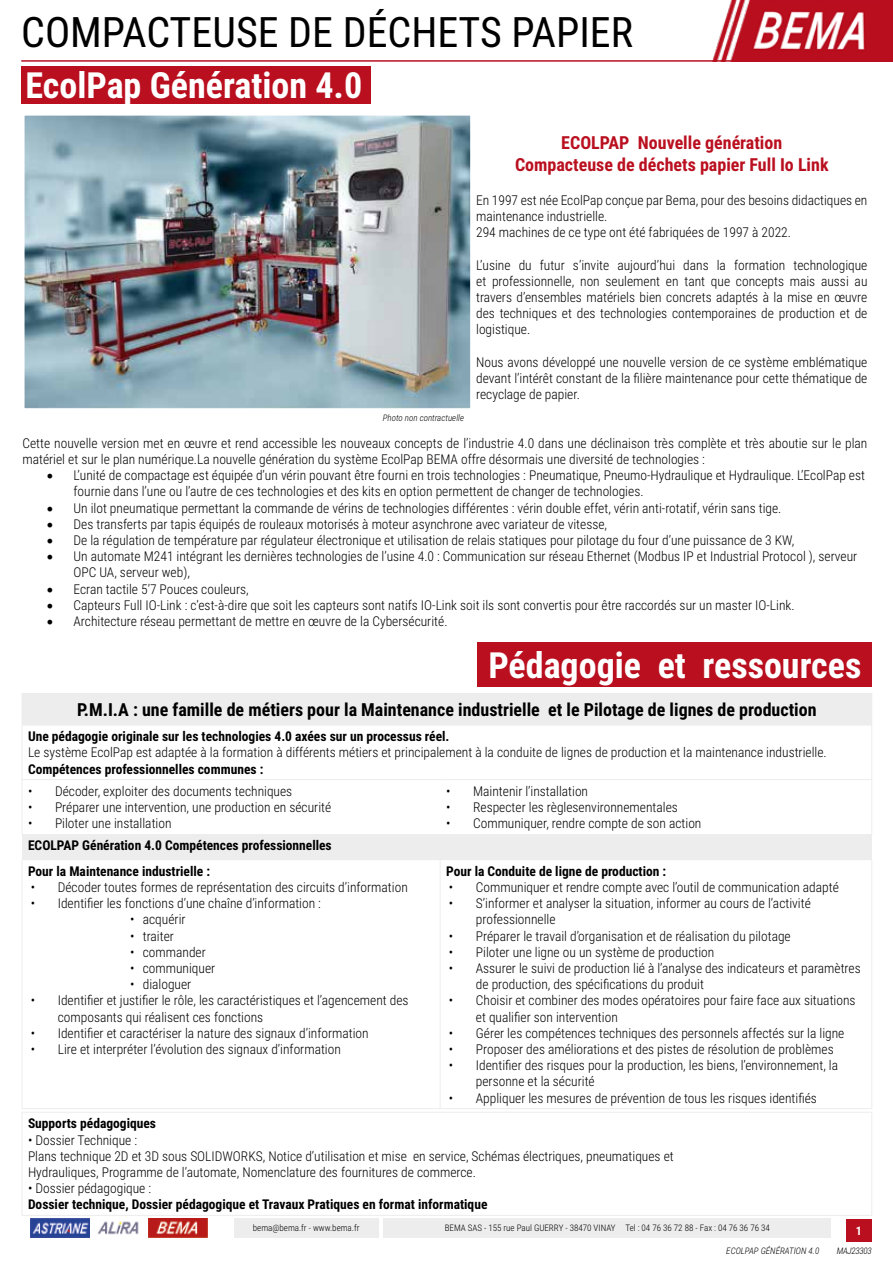
<style>
.page{position:relative;width:893px;height:1263px;background:#fff}
.page>*{position:absolute;margin:0;border:0;box-sizing:border-box;transform-origin:0 0}
.t1{font:42px "Roboto Condensed";color:#000}
.t2{font:700 36px "Roboto Condensed";color:#fff}
.t3{font:700 18px "Roboto Condensed";color:#000}
.t4{font:700 18px/21.6px "Roboto Condensed";color:#ba0f1f;text-align:center}
.t5{font:300 13.5px/16.2px "Roboto Condensed";color:#000}
.t6{font:700 13.5px/25.5px "Roboto Condensed";color:#000}
.t7{font:700 12px "Roboto Condensed";color:#fff}
.t8{font:300 9px "Roboto Condensed";color:#000}
.t9{font:italic 300 9px "Roboto Condensed";color:#000}
.t10{font:italic 300 9px "Roboto Condensed";letter-spacing:-.035em;color:#000}
.s1{font-family:"Minion Pro";font-weight:400;font-size:18px}
</style>
<div class="page">
<img style="left:713px;top:0;width:180px;height:60px">
<hr style="left:21px;top:60px;width:872px;height:2px;background:#b90f1f">
<div style="left:846px;top:1219px;width:26px;height:23px;background:#b90f1f"></div>
<img style="left:31px;top:1218px;width:177px;height:19px">
<div style="left:384px;top:1218px;width:447px;height:19px;background:#ededed"></div>
<div style="left:234px;top:1218px;width:144px;height:19px;background:#ededed"></div>
<div style="left:22px;top:693px;width:850px;height:32px;background:#ededed"></div>
<div style="left:22px;top:834px;width:850px;height:26px;background:#ededed"></div>
<hr style="left:22px;top:725px;width:418px;height:1px;background:#ededed">
<hr style="left:22px;top:725px;width:1px;height:54px;background:#ededed">
<hr style="left:440px;top:725px;width:432px;height:1px;background:#ededed">
<hr style="left:871px;top:725px;width:1px;height:54px;background:#ededed">
<hr style="left:22px;top:779px;width:418px;height:1px;background:#ededed">
<hr style="left:22px;top:780px;width:1px;height:54px;background:#ededed">
<hr style="left:440px;top:779px;width:432px;height:1px;background:#ededed">
<hr style="left:871px;top:780px;width:1px;height:54px;background:#ededed">
<hr style="left:22px;top:860px;width:1px;height:248px;background:#ededed">
<hr style="left:440px;top:860px;width:1px;height:248px;background:#ededed">
<hr style="left:871px;top:860px;width:1px;height:248px;background:#ededed">
<hr style="left:22px;top:1108px;width:418px;height:1px;background:#ededed">
<hr style="left:440px;top:1108px;width:432px;height:1px;background:#ededed">
<img style="left:26px;top:117px;width:443px;height:290px">
<div style="left:19px;top:110px;width:457px;height:304px;border:6px solid #fff"></div>
<div style="left:21px;top:66px;width:350px;height:38px;background:#b90f1f"></div>
<div style="left:478px;top:642px;width:394px;height:44px;background:#b90f1f"></div>
<hr style="left:22px;top:1112px;width:850px;height:1px;background:#ededed">
<hr style="left:22px;top:1112px;width:1px;height:103px;background:#ededed">
<hr style="left:871px;top:1112px;width:1px;height:103px;background:#ededed">
<hr style="left:22px;top:1215px;width:850px;height:1px;background:#ededed">
<h1 class="t1" style="left:21px;top:3px;width:613px">COMPACTEUSE DE DÉCHETS PAPIER</h1>
<h2 class="t2" style="left:26px;top:60px;width:338px">EcolPap Génération 4.0</h2>
<h3 class="t4" style="left:515px;top:131px;width:315px">ECOLPAP Nouvelle génération<br>Compacteuse de déchets papier Full Io Link</h3>
<p class="t5" style="left:476px;top:191px;width:393px">En 1997 est née EcolPap conçue par Bema, pour des besoins didactiques en maintenance industrielle.<br>294 machines de ce type ont été fabriquées de 1997 à 2022.</p>
<p class="t5" style="left:476px;top:256px;width:393px;text-align:justify">L’usine du futur s’invite aujourd’hui dans la formation technologique et professionnelle, non seulement en tant que concepts mais aussi au travers d’ensembles matériels bien concrets adaptés à la mise en œuvre des techniques et des technologies contemporaines de production et de logistique.</p>
<p class="t5" style="left:476px;top:353px;width:393px;text-align:justify">Nous avons développé une nouvelle version de ce système emblématique devant l’intérêt constant de la filière maintenance pour cette thématique de recyclage de papier.</p>
<p class="t5" style="left:22px;top:434px;width:846px">Cette nouvelle version met en œuvre et rend accessible les nouveaux concepts de l’industrie 4.0 dans une déclinaison très complète et très aboutie sur le plan matériel et sur le plan numérique.La nouvelle génération du système EcolPap BEMA offre désormais une diversité de technologies :</p>
<p class="t5" style="left:74px;top:467px;width:793px;text-indent:-27px"><span class="s1">•</span> L’unité de compactage est équipée d’un vérin pouvant être fourni en trois technologies : Pneumatique, Pneumo-Hydraulique et Hydraulique. L’EcolPap est fournie dans l’une ou l’autre de ces technologies et des kits en option permettent de changer de technologies.</p>
<p class="t5" style="left:47px;top:499px;width:736px"><span class="s1">•</span> Un ilot pneumatique permettant la commande de vérins de technologies différentes : vérin double effet, vérin anti-rotatif, vérin sans tige.</p>
<p class="t5" style="left:47px;top:515px;width:562px"><span class="s1">•</span> Des transferts par tapis équipés de rouleaux motorisés à moteur asynchrone avec variateur de vitesse,</p>
<p class="t5" style="left:47px;top:532px;width:749px"><span class="s1">•</span> De la régulation de température par régulateur électronique et utilisation de relais statiques pour pilotage du four d’une puissance de 3 KW,</p>
<p class="t5" style="left:74px;top:548px;width:785px;text-indent:-27px"><span class="s1">•</span> Un automate M241 intégrant les dernières technologies de l’usine 4.0 : Communication sur réseau Ethernet (Modbus IP et Industrial Protocol ), serveur<br>OPC UA, serveur web),</p>
<p class="t5" style="left:47px;top:580px;width:204px"><span class="s1">•</span> Ecran tactile 5’7 Pouces couleurs,</p>
<p class="t5" style="left:47px;top:596px;width:750px"><span class="s1">•</span> Capteurs Full IO-Link : c’est-à-dire que soit les capteurs sont natifs IO-Link soit ils sont convertis pour être raccordés sur un master IO-Link.</p>
<p class="t5" style="left:47px;top:613px;width:403px"><span class="s1">•</span> Architecture réseau permettant de mettre en œuvre de la Cybersécurité.</p>
<p class="t9" style="left:383px;top:412px;width:83px">Photo non contractuelle</p>
<h2 class="t2" style="left:488px;top:640px;width:375px">Pédagogie et ressources</h2>
<h3 class="t3" style="left:77px;top:697px;width:741px">P.M.I.A : une famille de métiers pour la Maintenance industrielle et le Pilotage de lignes de production</h3>
<p class="t6" style="left:28px;top:723px;width:423px">Une pédagogie originale sur les technologies 4.0 axées sur un processus réel.</p>
<p class="t5" style="left:28px;top:744px;width:800px">Le système EcolPap est adaptée à la formation à différents métiers et principalement à la conduite de lignes de production et la maintenance industrielle.</p>
<p class="t6" style="left:28px;top:755px;width:237px">Compétences professionnelles communes :</p>
<p class="t5" style="left:28px;top:782px;width:266px">• Décoder, exploiter des documents techniques</p>
<p class="t5" style="left:28px;top:798px;width:305px">• Préparer une intervention, une production en sécurité</p>
<p class="t5" style="left:28px;top:815px;width:145px">• Piloter une installation</p>
<p class="t5" style="left:446px;top:782px;width:144px">• Maintenir l’installation</p>
<p class="t5" style="left:446px;top:798px;width:233px">• Respecter les règlesenvironnementales</p>
<p class="t5" style="left:446px;top:815px;width:257px">• Communiquer, rendre compte de son action</p>
<p class="t6" style="left:28px;top:832px;width:305px">ECOLPAP Génération 4.0 Compétences professionnelles<br>Pour la Maintenance industrielle :</p>
<p class="t5" style="left:31px;top:878px;width:379px">• Décoder toutes formes de représentation des circuits d’information</p>
<p class="t5" style="left:31px;top:895px;width:292px">• Identifier les fonctions d’une chaîne d’information :</p>
<p class="t5" style="left:130px;top:911px;width:57px">• acquérir</p>
<p class="t5" style="left:130px;top:927px;width:45px">• traiter</p>
<p class="t5" style="left:130px;top:943px;width:77px">• commander</p>
<p class="t5" style="left:130px;top:959px;width:87px">• communiquer</p>
<p class="t5" style="left:130px;top:976px;width:63px">• dialoguer</p>
<p class="t5" style="left:58px;top:992px;width:352px;text-indent:-27px">• Identifier et justifier le rôle, les caractéristiques et l’agencement des composants qui réalisent ces fonctions</p>
<p class="t5" style="left:31px;top:1024px;width:339px">• Identifier et caractériser la nature des signaux d’information</p>
<p class="t5" style="left:31px;top:1040px;width:312px">• Lire et interpréter l’évolution des signaux d’information</p>
<p class="t6" style="left:446px;top:858px;width:222px">Pour la Conduite de ligne de production :</p>
<p class="t5" style="left:449px;top:878px;width:391px">• Communiquer et rendre compte avec l’outil de communication adapté</p>
<p class="t5" style="left:476px;top:895px;width:336px;text-indent:-27px">• S’informer et analyser la situation, informer au cours de l’activité professionnelle</p>
<p class="t5" style="left:449px;top:927px;width:343px">• Préparer le travail d’organisation et de réalisation du pilotage</p>
<p class="t5" style="left:449px;top:943px;width:267px">• Piloter une ligne ou un système de production</p>
<p class="t5" style="left:476px;top:959px;width:386px;text-indent:-27px">• Assurer le suivi de production lié à l’analyse des indicateurs et paramètres de production, des spécifications du produit</p>
<p class="t5" style="left:476px;top:992px;width:381px;text-indent:-27px">• Choisir et combiner des modes opératoires pour faire face aux situations et qualifier son intervention</p>
<p class="t5" style="left:449px;top:1024px;width:397px">• Gérer les compétences techniques des personnels affectés sur la ligne</p>
<p class="t5" style="left:449px;top:1040px;width:386px">• Proposer des améliorations et des pistes de résolution de problèmes</p>
<p class="t5" style="left:476px;top:1057px;width:364px;text-indent:-27px">• Identifier des risques pour la production, les biens, l’environnement, la personne et la sécurité</p>
<p class="t5" style="left:449px;top:1089px;width:370px">• Appliquer les mesures de prévention de tous les risques identifiés</p>
<p class="t6" style="left:28px;top:1110px;width:130px">Supports pédagogiques</p>
<p class="t5" style="left:28px;top:1131px;width:647px">• Dossier Technique :<br>Plans technique 2D et 3D sous SOLIDWORKS, Notice d’utilisation et mise en service, Schémas électriques, pneumatiques et<br>Hydrauliques, Programme de l’automate, Nomenclature des fournitures de commerce.</p>
<p class="t5" style="left:28px;top:1180px;width:125px">• Dossier pédagogique :</p>
<p class="t6" style="left:28px;top:1191px;width:461px">Dossier technique, Dossier pédagogique et Travaux Pratiques en format informatique</p>
<p class="t8" style="left:253px;top:1222px;width:108px">bema@bema.fr - www.bema.fr</p>
<p class="t8" style="left:445px;top:1222px;width:327px">BEMA SAS - 155 rue Paul GUERRY - 38470 VINAY Tel : 04 76 36 72 88 - Fax : 04 76 36 76 34</p>
<p class="t7" style="left:856px;top:1222px;width:8px">1</p>
<p class="t9" style="left:726px;top:1244px;width:94px">ECOLPAP GÉNÉRATION 4.0</p>
<p class="t10" style="left:837px;top:1244px;width:37px">MAJ23303</p>
</div>
